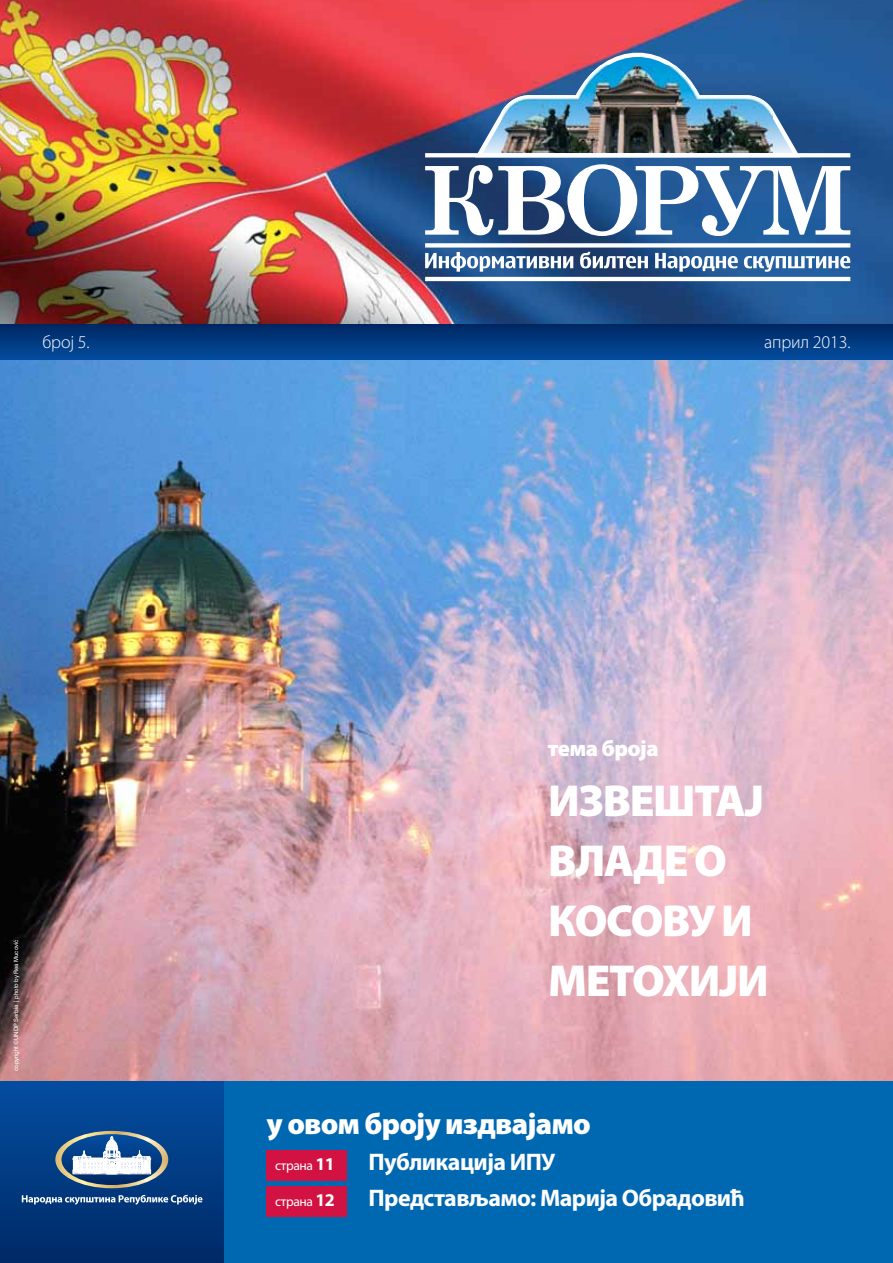
<style>
.page{position:relative;width:893px;height:1263px;background:#fff}
.page>*{position:absolute;margin:0;border:0;box-sizing:border-box;transform-origin:0 0}
.t1{font:900 45px/60px "Myriad Pro";letter-spacing:-.03em;color:#fff}
.t2{font:900 30px "Myriad Pro";letter-spacing:-.025em;color:#fff}
.t3{font:700 24px/36px "Myriad Pro";letter-spacing:-.025em;color:#fff}
.t4{font:900 22.5px "Myriad Pro";color:#fff}
.t5{font:300 18px "Myriad Pro";letter-spacing:-.01em;color:#fff}
.t6{font:13.5px "Myriad Pro";letter-spacing:-.025em;color:#fff}
.t7{font:6px "Swiss 721 BT";letter-spacing:-.01em;color:#fff}
.s1{font-weight:700;font-size:18px}
</style>
<div class="page">
<img style="left:0;top:0;width:893px;height:324px">
<div style="left:0;top:324px;width:893px;height:36px;background:linear-gradient(to bottom,#002762,#034c9d)"></div>
<div style="left:0;top:1080px;width:224px;height:183px;background:linear-gradient(to bottom,#044ea0,#002a66)"></div>
<svg style="left:55px;top:1131px;width:113px;height:57px"></svg>
<svg style="left:22px;top:1195px;width:180px;height:10px;background:#5478a5"></svg>
<div style="left:224px;top:1080px;width:669px;height:183px;background:#0067b1"></div>
<img style="left:0;top:360px;width:893px;height:720px">
<svg style="left:475px;top:39px;width:325px;height:114px;background:#81658b"></svg>
<img style="left:501px;top:65px;width:272px;height:88px">
<svg style="left:425px;top:153px;width:425px;height:128px"></svg>
<div style="left:267px;top:1150px;width:80px;height:31px;background:#d21242"></div>
<div style="left:267px;top:1186px;width:80px;height:31px;background:#d21242"></div>
<p class="t5" style="left:43px;top:331px;width:49px">број 5.</p>
<p class="t5" style="left:764px;top:331px;width:88px">април 2013.</p>
<p class="t7" style="left:13px;top:1071px;width:133px;rotate:-90deg">copyright ©UNDP Serbia | photo by Rea Mucović</p>
<p class="t4" style="left:548px;top:733px;width:112px">тема броја</p>
<h1 class="t1" style="left:548px;top:769px;width:217px">Извештај<br>Владе о<br>Косову и<br>Метохији</h1>
<p class="t2" style="left:267px;top:1104px;width:326px">у овом броју издвајамо</p>
<p class="t6" style="left:275px;top:1157px;width:61px">страна <span class="s1">11</span></p>
<p class="t6" style="left:275px;top:1193px;width:61px">страна <span class="s1">12</span></p>
<p class="t3" style="left:369px;top:1143px;width:378px">Публикација ИПУ<br>Представљамо: Марија Обрадовић</p>
</div>
